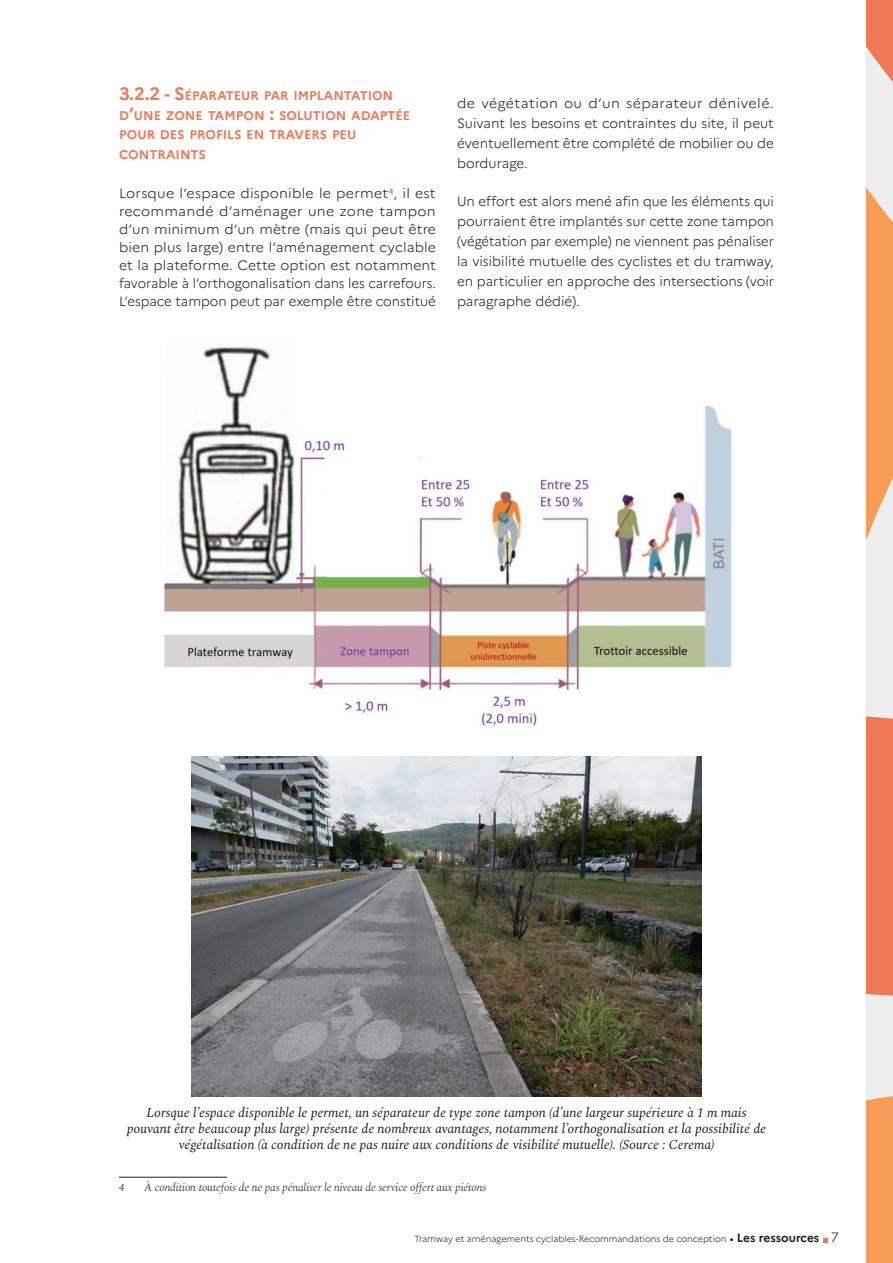
<style>
.page{position:relative;width:893px;height:1263px;background:#fff}
.page>*{position:absolute;margin:0;border:0;box-sizing:border-box;transform-origin:0 0}
.TEXTE{font:300 13.5px/18px "Marianne";color:#1d1d1b;text-align:justify;scale:1.05 1}
.legende{font:italic 13.5px/16.2px "Spectral";color:#1d1d1b;text-align:center}
.TEXTE-2{font:300 13.5px/20px "Marianne";color:#1d1d1b;text-align:justify}
.t1{font:700 12.6px/19.5px "Marianne";color:#ef7859}
.note_de_bas_de_page{font:italic 300 11.25px "Spectral";letter-spacing:-.01em;color:#1d1d1b}
.t2{font:300 9px "Marianne";color:#1d1d1b}
.s1{font-size:18px}
.s2{font-weight:700}
.s3{font-weight:700;font-size:12px}
.s4{font-size:13.5px}
</style>
<div class="page">
<div style="left:866px;top:0;width:27px;height:1263px;background:#eee"></div>
<svg style="left:866px;top:716px;width:27px;height:547px"></svg>
<svg style="left:866px;top:0;width:27px;height:540px"></svg>
<svg style="left:823px;top:1238px;width:4px;height:4px"></svg>
<hr style="left:119px;top:1177px;width:108px;height:1px;background:#1d1d1b">
<img style="left:163px;top:346px;width:569px;height:383px">
<img style="left:191px;top:756px;width:511px;height:340px">
<p class="t1" style="left:119px;top:86px;width:293px"><span class="s1">3.2.2 - S</span>ÉPARATEUR PAR IMPLANTATION<br>D<span class="s1">’</span>UNE ZONE TAMPON <span class="s1">:</span> SOLUTION ADAPTÉE<br>POUR DES PROFILS EN TRAVERS PEU<br>CONTRAINTS</p>
<p class="TEXTE" style="left:119px;top:184px;width:303px">Lorsque l’espace disponible le permet<sup>4</sup>, il est recommandé d’aménager une zone tampon d’un minimum d’un mètre (mais qui peut être bien plus large) entre l’aménagement cyclable et la plateforme. Cette option est notamment favorable à l’orthogonalisation dans les carrefours.<br>L’espace tampon peut par exemple être constitué</p>
<p class="TEXTE" style="left:457px;top:93px;width:303px;line-height:20px">de végétation ou d’un séparateur dénivelé.<br>Suivant les besoins et contraintes du site, il peut éventuellement être complété de mobilier ou de bordurage.</p>
<p class="TEXTE-2" style="left:457px;top:191px;width:318px">Un effort est alors mené afin que les éléments qui pourraient être implantés sur cette zone tampon (végétation par exemple) ne viennent pas pénaliser la visibilité mutuelle des cyclistes et du tramway, en particulier en approche des intersections (voir paragraphe dédié).</p>
<p class="legende" style="left:127px;top:1103px;width:641px">Lorsque l’espace disponible le permet, un séparateur de type zone tampon (d’une largeur supérieure à 1 m mais pouvant être beaucoup plus large) présente de nombreux avantages, notamment l’orthogonalisation et la possibilité de végétalisation (à condition de ne pas nuire aux conditions de visibilité mutuelle). (Source : Cerema)</p>
<p class="note_de_bas_de_page" style="left:119px;top:1179px;width:7px">4</p>
<p class="note_de_bas_de_page" style="left:145px;top:1179px;width:343px">À condition toutefois de ne pas pénaliser le niveau de service offert aux piétons</p>
<p class="t2" style="left:414px;top:1233px;width:426px">Tramway et aménagements cyclables-Recommandations de conception <span class="s2">•</span> <span class="s3">Les ressources</span> <span class="s4">7</span></p>
</div>
